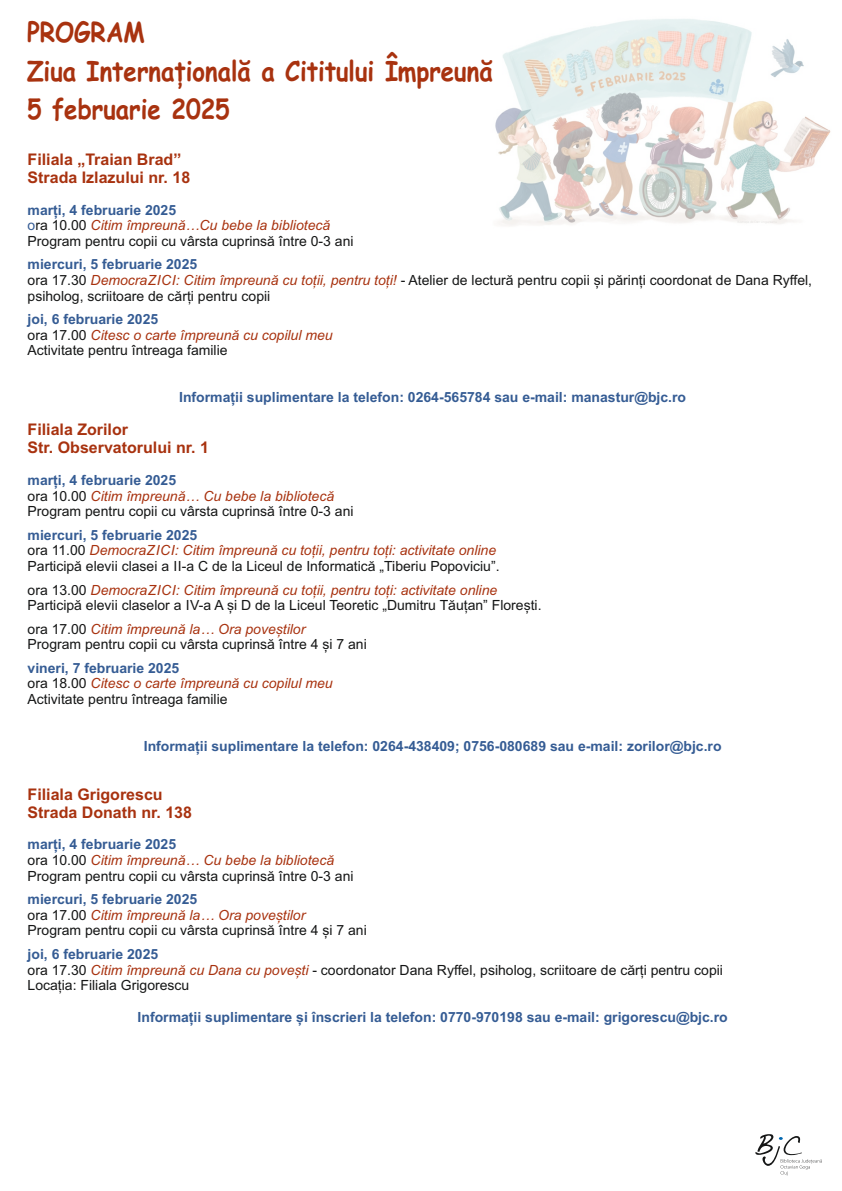
<style>
.page{position:relative;width:842px;height:1191px;background:#fff}
.page>*{position:absolute;margin:0;border:0;box-sizing:border-box;transform-origin:0 0}
.t1{font:700 27.5px/38.4px "Comic Sans MS";color:#a8320f;scale:.87 1}
.t2{font:700 16px/17.9px "Arial";color:#a8320f}
.t3{font:14px/15.6px "Arial";color:#151616}
.t4{font:700 14px "Arial";color:#355c94}
.s1{font-weight:700;color:#355c94}
.s2{color:#355c94}
.s3{font-style:italic;color:#a8320f}
</style>
<div class="page">
<svg style="left:755px;top:1134px;width:67px;height:41px"></svg>
<img style="left:495px;top:19px;width:336px;height:207px">
<h1 class="t1" style="left:27px;top:16px;width:537px">PROGRAM<br>Ziua Internațională a Cititului Împreună<br>5 februarie 2025</h1>
<p class="t2" style="left:28px;top:152px;width:164px">Filiala „Traian Brad”<br>Strada Izlazului nr. 18</p>
<p class="t3" style="left:28px;top:203px;width:328px"><span class="s1">marți, 4 februarie 2025<br></span><span class="s2">o</span>ra 10.00 <span class="s3">Citim împreună…Cu bebe la bibliotecă<br></span>Program pentru copii cu vârsta cuprinsă între 0-3 ani</p>
<p class="t3" style="left:28px;top:258px;width:786px"><span class="s1">miercuri, 5 februarie 2025<br></span>ora 17.30 <span class="s3">DemocraZICI: Citim împreună cu toții, pentru toți!</span> - Atelier de lectură pentru copii și părinți coordonat de Dana Ryffel, psiholog, scriitoare de cărți pentru copii</p>
<p class="t3" style="left:28px;top:313px;width:307px"><span class="s1">joi, 6 februarie 2025<br></span>ora 17.00 <span class="s3">Citesc o carte împreună cu copilul meu<br></span>Activitate pentru întreaga familie</p>
<p class="t4" style="left:179px;top:392px;width:508px">Informații suplimentare la telefon: 0264-565784 sau e-mail: manastur@bjc.ro</p>
<p class="t2" style="left:28px;top:422px;width:183px">Filiala Zorilor<br>Str. Observatorului nr. 1</p>
<p class="t3" style="left:28px;top:473px;width:328px"><span class="s1">marți, 4 februarie 2025<br></span>ora 10.00 <span class="s3">Citim împreună… Cu bebe la bibliotecă<br></span>Program pentru copii cu vârsta cuprinsă între 0-3 ani</p>
<p class="t3" style="left:28px;top:528px;width:473px"><span class="s1">miercuri, 5 februarie 2025<br></span>ora 11.00 <span class="s3">DemocraZICI: Citim împreună cu toții, pentru toți: activitate online<br></span>Participă elevii clasei a II-a C de la Liceul de Informatică „Tiberiu Popoviciu”.</p>
<p class="t3" style="left:28px;top:583px;width:516px">ora 13.00 <span class="s3">DemocraZICI: Citim împreună cu toții, pentru toți: activitate online<br></span>Participă elevii claselor a IV-a A și D de la Liceul Teoretic „Dumitru Tăuțan” Florești.</p>
<p class="t3" style="left:28px;top:622px;width:341px">ora 17.00 <span class="s3">Citim împreună la… Ora poveștilor<br></span>Program pentru copii cu vârsta cuprinsă între 4 și 7 ani</p>
<p class="t3" style="left:28px;top:661px;width:307px"><span class="s1">vineri, 7 februarie 2025<br></span>ora 18.00 <span class="s3">Citesc o carte împreună cu copilul meu<br></span>Activitate pentru întreaga familie</p>
<p class="t4" style="left:144px;top:741px;width:579px">Informații suplimentare la telefon: 0264-438409; 0756-080689 sau e-mail: zorilor@bjc.ro</p>
<p class="t2" style="left:28px;top:786px;width:166px">Filiala Grigorescu<br>Strada Donath nr. 138</p>
<p class="t3" style="left:28px;top:838px;width:328px"><span class="s1">marți, 4 februarie 2025<br></span>ora 10.00 <span class="s3">Citim împreună… Cu bebe la bibliotecă<br></span>Program pentru copii cu vârsta cuprinsă între 0-3 ani</p>
<p class="t3" style="left:28px;top:892px;width:341px"><span class="s1">miercuri, 5 februarie 2025<br></span>ora 17.00 <span class="s3">Citim împreună la… Ora poveștilor<br></span>Program pentru copii cu vârsta cuprinsă între 4 și 7 ani</p>
<p class="t3" style="left:28px;top:947px;width:697px"><span class="s1">joi, 6 februarie 2025<br></span>ora 17.30 <span class="s3">Citim împreună cu Dana cu povești</span> - coordonator Dana Ryffel, psiholog, scriitoare de cărți pentru copii<br>Locația: Filiala Grigorescu</p>
<p class="t4" style="left:138px;top:1011px;width:592px">Informații suplimentare și înscrieri la telefon: 0770-970198 sau e-mail: grigorescu@bjc.ro</p>
</div>
